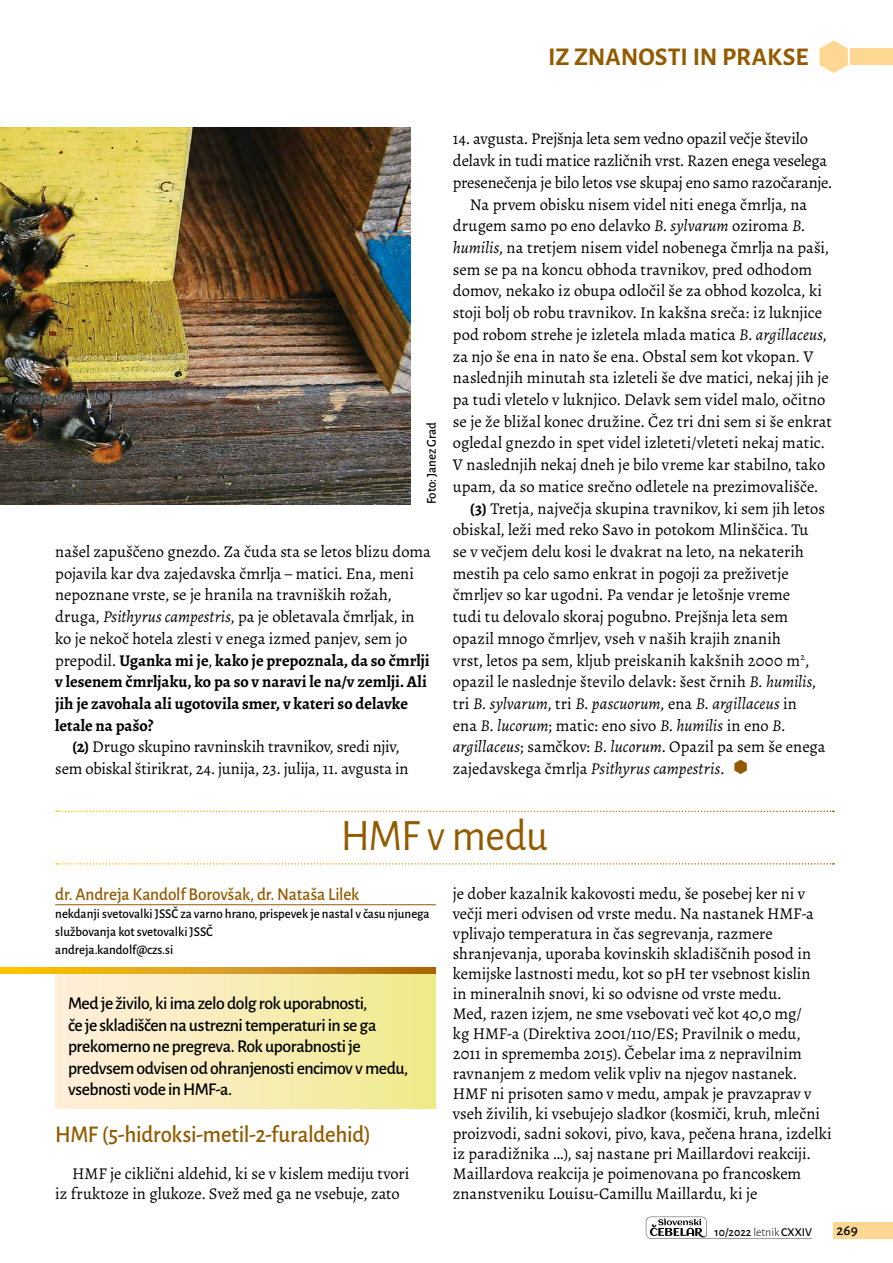
<style>
.page{position:relative;width:893px;height:1263px;background:#fff}
.page>*{position:absolute;margin:0;border:0;box-sizing:border-box;transform-origin:0 0}
.t1{font:45px "Alegreya Sans";letter-spacing:-.015em;color:#935b00;scale:.95 1}
.t2{font:700 25.5px "Alegreya Sans";letter-spacing:-.005em;color:#935b00}
.t3{font:500 24px "Alegreya Sans";letter-spacing:-.01em;color:#935b00;scale:.95 1}
.t4{font:500 18px/21.6px "Alegreya Sans";letter-spacing:-.03em;color:#000}
.t5{font:500 18px "Alegreya Sans";letter-spacing:-.01em;color:#935b00;scale:.96 1}
.t6{font:16.5px/20px "Alegreya";letter-spacing:-.005em;color:#000}
.t7{font:700 16.5px "Alegreya";letter-spacing:-.005em;color:#000}
.t8{font:italic 16.5px "Alegreya";letter-spacing:.005em;color:#000}
.t9{font:500 15px "Alegreya Sans";color:#000}
.t10{font:500 13.5px/18px "Alegreya Sans";color:#000;scale:.96 1}
.t11{font:500 12px "Alegreya Sans";color:#000}
.s1{font-style:italic}
.s2{font-weight:400}
.s3{font-weight:700}
.s4{font-style:normal}
.s5{font-weight:300}
</style>
<div class="page">
<div style="left:833px;top:1222px;width:60px;height:17px;background:#fed892"></div>
<div style="left:850px;top:49px;width:43px;height:16px;background:#fed892"></div>
<svg style="left:819px;top:40px;width:29px;height:33px"></svg>
<svg style="left:646px;top:1217px;width:166px;height:22px"></svg>
<svg style="left:734px;top:760px;width:13px;height:14px"></svg>
<img style="left:0;top:128px;width:410px;height:376px">
<svg style="left:56px;top:810px;width:778px;height:2px"></svg>
<svg style="left:56px;top:863px;width:778px;height:2px"></svg>
<hr style="left:55px;top:904px;width:381px;height:1px;background:#935b00">
<div style="left:55px;top:968px;width:381px;height:140px;background:linear-gradient(to right,#ffefdf,#efeb8c)"></div>
<svg style="left:0;top:968px;width:436px;height:5px;background:#d79a14"></svg>
<h2 class="t2" style="left:548px;top:38px;width:262px">IZ ZNANOSTI IN PRAKSE</h2>
<p class="t10" style="left:422px;top:504px;width:87px;rotate:-90deg">Foto: Janez Grad</p>
<p class="t6" style="left:55px;top:541px;width:377px">našel zapuščeno gnezdo. Za čuda sta se letos blizu doma</p>
<p class="t6" style="left:55px;top:563px;width:360px">pojavila kar dva zajedavska čmrlja – matici. Ena, meni</p>
<p class="t6" style="left:55px;top:585px;width:338px">nepoznane vrste, se je hranila na travniških rožah,</p>
<p class="t6" style="left:55px;top:607px;width:361px">druga, <span class="s1">Psithyrus campestris</span>, pa je obletavala čmrljak, in</p>
<p class="t6" style="left:55px;top:628px;width:354px">ko je nekoč hotela zlesti v enega izmed panjev, sem jo</p>
<p class="t7" style="left:55px;top:649px;width:376px"><span class="s2">prepodil.</span> Uganka mi je<span class="s2">,</span> kako je prepoznala, da so čmrlji</p>
<p class="t7" style="left:55px;top:671px;width:373px">v lesenem čmrljaku, ko pa so v naravi le na/v zemlji. Ali</p>
<p class="t7" style="left:55px;top:693px;width:354px">jih je zavohala ali ugotovila smer, v kateri so delavke</p>
<p class="t7" style="left:55px;top:714px;width:100px">letale na pašo?</p>
<p class="t6" style="left:72px;top:737px;width:329px"><span class="s3">(2)</span> Drugo skupino ravninskih travnikov, sredi njiv,</p>
<p class="t6" style="left:55px;top:759px;width:355px">sem obiskal štirikrat, 24. junija, 23. julija, 11. avgusta in</p>
<p class="t6" style="left:453px;top:129px;width:356px">14. avgusta. Prejšnja leta sem vedno opazil večje število</p>
<p class="t6" style="left:453px;top:151px;width:376px">delavk in tudi matice različnih vrst. Razen enega veselega</p>
<p class="t6" style="left:453px;top:172px;width:381px">presenečenja je bilo letos vse skupaj eno samo razočaranje.</p>
<p class="t6" style="left:470px;top:194px;width:339px">Na prvem obisku nisem videl niti enega čmrlja, na</p>
<p class="t6" style="left:453px;top:216px;width:354px">drugem samo po eno delavko <span class="s1">B. sylvarum</span> oziroma <span class="s1">B.</span></p>
<p class="t6" style="left:453px;top:238px;width:378px"><span class="s1">humilis</span>, na tretjem nisem videl nobenega čmrlja na paši,</p>
<p class="t6" style="left:453px;top:259px;width:361px">sem se pa na koncu obhoda travnikov, pred odhodom</p>
<p class="t6" style="left:453px;top:281px;width:371px">domov, nekako iz obupa odločil še za obhod kozolca, ki</p>
<p class="t6" style="left:453px;top:303px;width:371px">stoji bolj ob robu travnikov. In kakšna sreča: iz luknjice</p>
<p class="t6" style="left:453px;top:324px;width:375px">pod robom strehe je izletela mlada matica <span class="s1">B. argillaceus</span>,</p>
<p class="t6" style="left:453px;top:346px;width:362px">za njo še ena in nato še ena. Obstal sem kot vkopan. V</p>
<p class="t6" style="left:453px;top:368px;width:378px">naslednjih minutah sta izleteli še dve matici, nekaj jih je</p>
<p class="t6" style="left:453px;top:390px;width:374px">pa tudi vletelo v luknjico. Delavk sem videl malo, očitno</p>
<p class="t6" style="left:453px;top:411px;width:381px">se je že bližal konec družine. Čez tri dni sem si še enkrat</p>
<p class="t6" style="left:453px;top:433px;width:373px">ogledal gnezdo in spet videl izleteti/vleteti nekaj matic.</p>
<p class="t6" style="left:453px;top:455px;width:374px">V naslednjih nekaj dneh je bilo vreme kar stabilno, tako</p>
<p class="t6" style="left:453px;top:476px;width:367px">upam, da so matice srečno odletele na prezimovališče.</p>
<p class="t6" style="left:470px;top:498px;width:357px"><span class="s3">(3)</span> Tretja, največja skupina travnikov, ki sem jih letos</p>
<p class="t6" style="left:453px;top:520px;width:357px">obiskal, leži med reko Savo in potokom Mlinščica. Tu</p>
<p class="t6" style="left:453px;top:542px;width:353px">se v večjem delu kosi le dvakrat na leto, na nekaterih</p>
<p class="t6" style="left:453px;top:563px;width:337px">mestih pa celo samo enkrat in pogoji za preživetje</p>
<p class="t6" style="left:453px;top:585px;width:339px">čmrljev so kar ugodni. Pa vendar je letošnje vreme</p>
<p class="t6" style="left:453px;top:607px;width:337px">tudi tu delovalo skoraj pogubno. Prejšnja leta sem</p>
<p class="t6" style="left:453px;top:628px;width:330px">opazil mnogo čmrljev, vseh v naših krajih znanih</p>
<p class="t6" style="left:453px;top:650px;width:358px">vrst, letos pa sem, kljub preiskanih kakšnih 2000 m<sup>2</sup>,</p>
<p class="t6" style="left:453px;top:672px;width:365px">opazil le naslednje število delavk: šest črnih <span class="s1">B. humilis</span>,</p>
<p class="t8" style="left:453px;top:693px;width:346px"><span class="s4">tri</span> B. sylvarum<span class="s4">, tri</span> B. pascuorum<span class="s4">, ena</span> B. argillaceus <span class="s4">in</span></p>
<p class="t6" style="left:453px;top:715px;width:334px">ena <span class="s1">B. lucorum</span>; matic: eno sivo <span class="s1">B. humilis</span> in eno <span class="s1">B.</span></p>
<p class="t6" style="left:453px;top:737px;width:374px"><span class="s1">argillaceus</span>; samčkov: <span class="s1">B. lucorum</span>. Opazil pa sem še enega</p>
<p class="t6" style="left:453px;top:759px;width:273px">zajedavskega čmrlja <span class="s1">Psithyrus campestris</span>.</p>
<h1 class="t1" style="left:341px;top:805px;width:220px">HMF v medu</h1>
<p class="t5" style="left:55px;top:882px;width:318px">dr. Andreja Kandolf Borovšak, dr. Nataša Lilek</p>
<p class="t10" style="left:55px;top:904px;width:391px">nekdanji svetovalki JSSČ za varno hrano, prispevek je nastal v času njunega službovanja kot svetovalki JSSČ<br>andreja.kandolf@czs.si</p>
<p class="t4" style="left:68px;top:991px;width:342px">Med je živilo, ki ima zelo dolg rok uporabnosti,<br>če je skladiščen na ustrezni temperaturi in se ga prekomerno ne pregreva. Rok uporabnosti je predvsem odvisen od ohranjenosti encimov v medu, vsebnosti vode in HMF-a.</p>
<p class="t6" style="left:453px;top:883px;width:380px">je dober kazalnik kakovosti medu, še posebej ker ni v večji meri odvisen od vrste medu. Na nastanek HMF-a vplivajo temperatura in čas segrevanja, razmere shranjevanja, uporaba kovinskih skladiščnih posod in kemijske lastnosti medu, kot so pH ter vsebnost kislin<br>in mineralnih snovi, ki so odvisne od vrste medu.<br>Med, razen izjem, ne sme vsebovati več kot 40,0 mg/<br>kg HMF-a (Direktiva 2001/110/ES; Pravilnik o medu, 2011 in sprememba 2015). Čebelar ima z nepravilnim ravnanjem z medom velik vpliv na njegov nastanek.<br>HMF ni prisoten samo v medu, ampak je pravzaprav v vseh živilih, ki vsebujejo sladkor (kosmiči, kruh, mlečni proizvodi, sadni sokovi, pivo, kava, pečena hrana, izdelki iz paradižnika …), saj nastane pri Maillardovi reakciji.<br>Maillardova reakcija je poimenovana po francoskem znanstveniku Louisu-Camillu Maillardu, ki je</p>
<h3 class="t3" style="left:55px;top:1117px;width:333px">HMF (5-hidroksi-metil-2-furaldehid)</h3>
<p class="t6" style="left:55px;top:1163px;width:356px;text-indent:17px">HMF je ciklični aldehid, ki se v kislem mediju tvori iz fruktoze in glukoze. Svež med ga ne vsebuje, zato</p>
<p class="t11" style="left:714px;top:1223px;width:99px">10/2022 <span class="s5">letnik</span> CXXIV</p>
<p class="t9" style="left:837px;top:1220px;width:23px">269</p>
</div>
